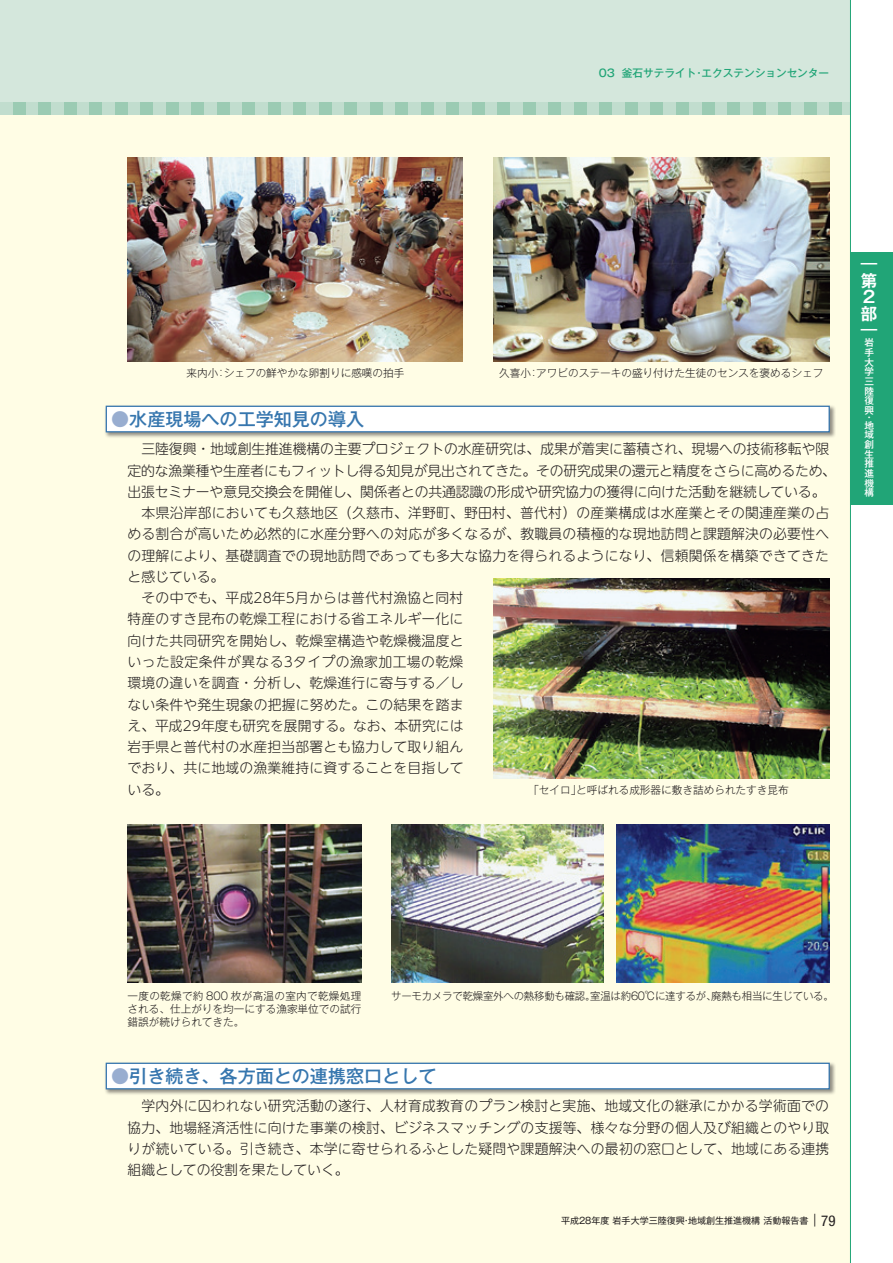
<style>
.page{position:relative;width:893px;height:1263px;background:#fff}
.page>*{position:absolute;margin:0;border:0;box-sizing:border-box;transform-origin:0 0}
.t1{font:500 18px "Gothic MB101 Pro";color:#3676ae}
.t2{font:700 16.5px/16.5px "Gothic MB101 Pr 5 De";color:#fff}
.t3{font:300 13.8px/21.3px "UD Shin M Go Pro";letter-spacing:.015em;color:#231f20}
.t4{font:300 10.65px/12.8px "Gothic MB101 Pro";color:#231f20;text-align:justify}
.t5{font:300 10.65px "Gothic MB101 Pro";letter-spacing:-.02em;color:#231f20}
.t6{font:500 10.65px "Gothic MB101 Pro";color:#21a577}
.t7{font:500 9.6px/9.6px "Gothic MB101 Pr 5";color:#fff;text-align:justify}
.t8{font:9px "Gothic MB101 Pro";color:#231f20}
.s1{color:#98add0}
.s2{font-size:12.75px}
.s3{font-family:"Helvetica Neue";font-stretch:condensed;font-size:14.85px}
</style>
<div class="page">
<div style="left:0;top:115px;width:850px;height:1148px;background:#fffde5"></div>
<div style="left:0;top:0;width:850px;height:115px;background:#d4e7dc"></div>
<div style="left:0;top:102px;width:850px;height:13px;background:#c1ddce"></div>
<div style="left:13px;top:102px;width:13px;height:13px;background:#9bcbb3"></div>
<div style="left:38px;top:102px;width:13px;height:13px;background:#9bcbb3"></div>
<div style="left:64px;top:102px;width:13px;height:13px;background:#9bcbb3"></div>
<div style="left:89px;top:102px;width:13px;height:13px;background:#9bcbb3"></div>
<div style="left:115px;top:102px;width:13px;height:13px;background:#9bcbb3"></div>
<div style="left:140px;top:102px;width:13px;height:13px;background:#9bcbb3"></div>
<div style="left:166px;top:102px;width:13px;height:13px;background:#9bcbb3"></div>
<div style="left:191px;top:102px;width:13px;height:13px;background:#9bcbb3"></div>
<div style="left:217px;top:102px;width:13px;height:13px;background:#9bcbb3"></div>
<div style="left:242px;top:102px;width:13px;height:13px;background:#9bcbb3"></div>
<div style="left:268px;top:102px;width:13px;height:13px;background:#9bcbb3"></div>
<div style="left:293px;top:102px;width:13px;height:13px;background:#9bcbb3"></div>
<div style="left:319px;top:102px;width:13px;height:13px;background:#9bcbb3"></div>
<div style="left:344px;top:102px;width:13px;height:13px;background:#9bcbb3"></div>
<div style="left:370px;top:102px;width:13px;height:13px;background:#9bcbb3"></div>
<div style="left:395px;top:102px;width:13px;height:13px;background:#9bcbb3"></div>
<div style="left:421px;top:102px;width:13px;height:13px;background:#9bcbb3"></div>
<div style="left:446px;top:102px;width:13px;height:13px;background:#9bcbb3"></div>
<div style="left:472px;top:102px;width:13px;height:13px;background:#9bcbb3"></div>
<div style="left:497px;top:102px;width:13px;height:13px;background:#9bcbb3"></div>
<div style="left:523px;top:102px;width:13px;height:13px;background:#9bcbb3"></div>
<div style="left:548px;top:102px;width:13px;height:13px;background:#9bcbb3"></div>
<div style="left:574px;top:102px;width:13px;height:13px;background:#9bcbb3"></div>
<div style="left:600px;top:102px;width:12px;height:13px;background:#9bcbb3"></div>
<div style="left:625px;top:102px;width:13px;height:13px;background:#9bcbb3"></div>
<div style="left:651px;top:102px;width:12px;height:13px;background:#9bcbb3"></div>
<div style="left:676px;top:102px;width:13px;height:13px;background:#9bcbb3"></div>
<div style="left:702px;top:102px;width:12px;height:13px;background:#9bcbb3"></div>
<div style="left:727px;top:102px;width:13px;height:13px;background:#9bcbb3"></div>
<div style="left:753px;top:102px;width:12px;height:13px;background:#9bcbb3"></div>
<div style="left:778px;top:102px;width:13px;height:13px;background:#9bcbb3"></div>
<div style="left:804px;top:102px;width:12px;height:13px;background:#9bcbb3"></div>
<div style="left:829px;top:102px;width:13px;height:13px;background:#9bcbb3"></div>
<hr style="left:850px;top:0;width:1px;height:1263px;background:#21a577">
<div style="left:850px;top:253px;width:43px;height:252px;background:#21a577"></div>
<div style="left:105px;top:404px;width:731px;height:34px;background:#231f20;opacity:.5"></div>
<div style="left:106px;top:406px;width:723px;height:26px;background:#fff"></div>
<div style="left:106px;top:406px;width:724px;height:26px;border:1px solid #3676ae"></div>
<div style="left:105px;top:1061px;width:731px;height:34px;background:#231f20;opacity:.5"></div>
<div style="left:106px;top:1063px;width:723px;height:26px;background:#fff"></div>
<div style="left:106px;top:1063px;width:724px;height:26px;border:1px solid #3676ae"></div>
<img style="left:128px;top:157px;width:335px;height:204px">
<img style="left:128px;top:825px;width:233px;height:157px">
<img style="left:391px;top:825px;width:213px;height:157px">
<img style="left:617px;top:825px;width:212px;height:157px">
<img style="left:493px;top:157px;width:336px;height:204px">
<img style="left:493px;top:578px;width:336px;height:200px">
<p class="t6" style="left:599px;top:64px;width:232px">03 釜石サテライト・エクステンションセンター</p>
<p class="t4" style="left:187px;top:365px;width:219px">来内小：シェフの鮮やかな卵割りに感嘆の拍手</p>
<h1 class="t1" style="left:111px;top:404px;width:254px"><span class="s1">●</span>水産現場への工学知見の導入</h1>
<p class="t4" style="left:499px;top:365px;width:326px">久喜小：アワビのステーキの盛り付けた生徒のセンスを褒めるシェフ</p>
<p class="t3" style="left:128px;top:438px;width:710px">　三陸復興・地域創生推進機構の主要プロジェクトの水産研究は、成果が着実に蓄積され、現場への技術移転や限定的な漁業種や生産者にもフィットし得る知見が見出されてきた。その研究成果の還元と精度をさらに高めるため、出張セミナーや意見交換会を開催し、関係者との共通認識の形成や研究協力の獲得に向けた活動を継続している。　本県沿岸部においても久慈地区（久慈市、洋野町、野田村、普代村）の産業構成は水産業とその関連産業の占める割合が高いため必然的に水産分野への対応が多くなるが、教職員の積極的な現地訪問と課題解決の必要性への理解により、基礎調査での現地訪問であっても多大な協力を得られるようになり、信頼関係を構築できてきたと感じている。<br>　その中でも、平成28年5月からは普代村漁協と同村<br>特産のすき昆布の乾燥工程における省エネルギー化に<br>向けた共同研究を開始し、乾燥室構造や乾燥機温度と<br>いった設定条件が異なる3タイプの漁家加工場の乾燥<br>環境の違いを調査・分析し、乾燥進行に寄与する／し<br>ない条件や発生現象の把握に努めた。この結果を踏ま<br>え、平成29年度も研究を展開する。なお、本研究には<br>岩手県と普代村の水産担当部署とも協力して取り組ん<br>でおり、共に地域の漁業維持に資することを目指して<br>いる。</p>
<p class="t4" style="left:528px;top:782px;width:262px">「セイロ」と呼ばれる成形器に敷き詰められたすき昆布</p>
<p class="t2" style="left:861px;top:254px;width:18px">｜第<br>2部｜</p>
<p class="t7" style="left:864px;top:337px;width:11px">岩手大学三陸復興</p>
<p class="t7" style="left:864px;top:413px;width:11px;line-height:7.2px">・地</p>
<p class="t7" style="left:864px;top:429px;width:11px">域創生推進機構</p>
<p class="t4" style="left:128px;top:988px;width:235px">一度の乾燥で約 800 枚が高温の室内で乾燥処理される、仕上がりを均一にする漁家単位での試行錯誤が続けられてきた。</p>
<p class="t5" style="left:391px;top:987px;width:444px">サーモカメラで乾燥室外への熱移動も確認。室温は約60℃に達するが、廃熱も相当に生じている。</p>
<h1 class="t1" style="left:111px;top:1061px;width:327px"><span class="s1">●</span>引き続き、各方面との連携窓口として</h1>
<p class="t3" style="left:128px;top:1095px;width:703px;text-align:justify">　学内外に囚われない研究活動の遂行、人材育成教育のプラン検討と実施、地域文化の継承にかかる学術面での協力、地場経済活性に向けた事業の検討、ビジネスマッチングの支援等、様々な分野の個人及び組織とのやり取りが続いている。引き続き、本学に寄せられるふとした疑問や課題解決への最初の窓口として、地域にある連携組織としての役割を果たしていく。</p>
<p class="t8" style="left:561px;top:1213px;width:276px">平成28年度 岩手大学三陸復興・地域創生推進機構 活動報告書<span class="s2">｜</span><span class="s3">79</span></p>
</div>
